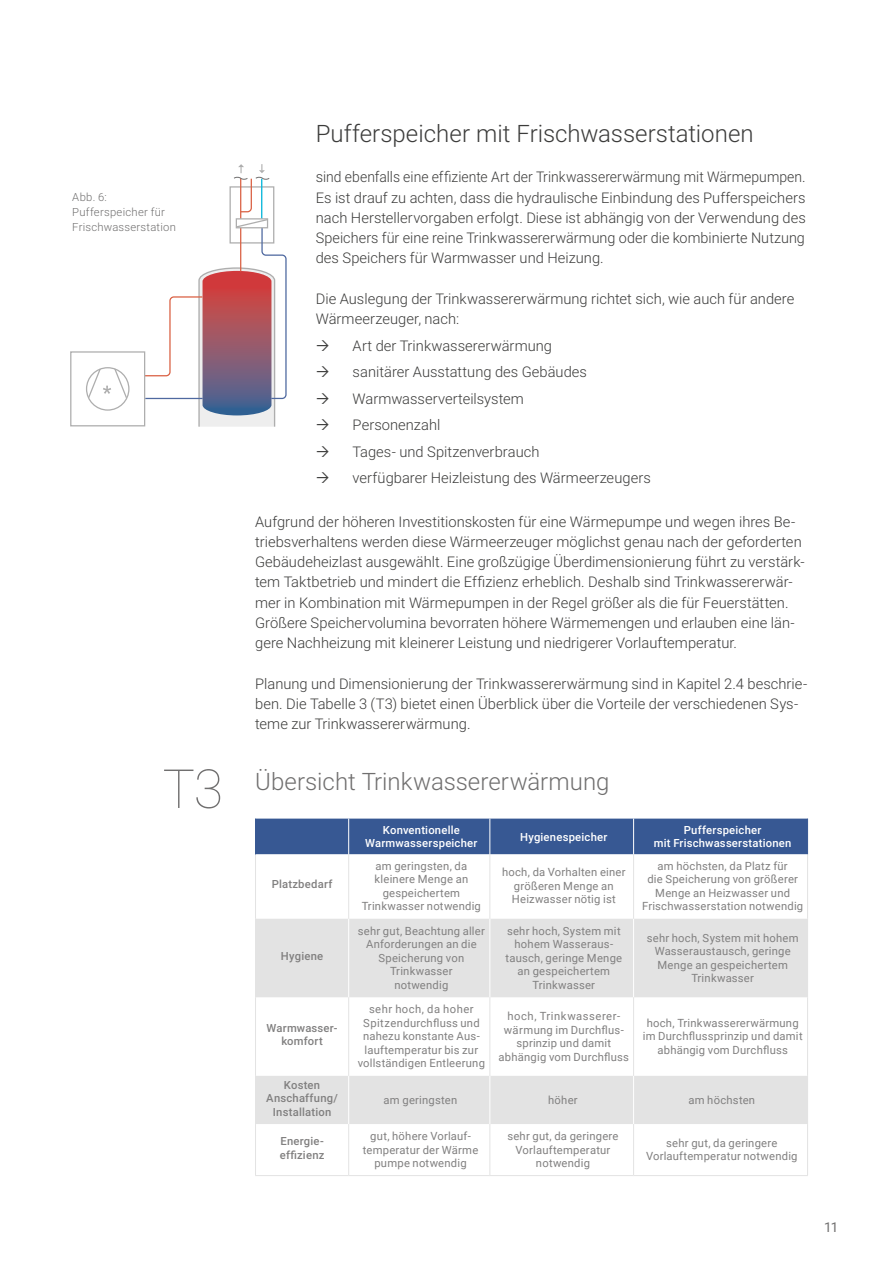
<style>
.page{position:relative;width:893px;height:1263px;background:#fff}
.page>*{position:absolute;margin:0;border:0;box-sizing:border-box;transform-origin:0 0}
._1_2_Sub_Headline{font:100 54px "Roboto";color:#706f6f}
.Fließtext{font:300 24px "Roboto";color:#3c3c3b}
.Fließtext-2{font:300 24px "Roboto";color:#706f6f}
.Fließtext-3{font:300 14.7px/20.2px "Roboto";color:#3c3c3b}
.t1{font:13.5px "Roboto";color:#706f6f}
._1_2_1_Sub_sub_Headl{font:11.25px/13.5px "Roboto";letter-spacing:.02em;color:#818080;text-align:center}
._1_2_1_Sub_sub_Headl-2{font:500 11.25px/13.5px "Roboto";letter-spacing:.02em;color:#fff;text-align:center}
._1_2_1_Sub_sub_Headl-3{font:500 11.25px/13.5px "Roboto";letter-spacing:.02em;color:#818080;text-align:center}
.BU{font:300 11.25px/15px "Roboto";letter-spacing:.025em;color:#706f6f}
</style>
<div class="page">
<div style="left:256px;top:819px;width:551px;height:35px;background:#375893"></div>
<svg style="left:256px;top:919px;width:551px;height:205px;fill:#e3e3e3"></svg>
<hr style="left:348px;top:819px;width:1px;height:35px;background:#fff">
<hr style="left:489px;top:819px;width:1px;height:35px;background:#fff">
<hr style="left:633px;top:819px;width:1px;height:35px;background:#fff">
<hr style="left:348px;top:919px;width:1px;height:78px;background:#fff">
<hr style="left:489px;top:919px;width:1px;height:78px;background:#fff">
<hr style="left:633px;top:919px;width:1px;height:78px;background:#fff">
<hr style="left:807px;top:819px;width:1px;height:35px;background:#375893">
<hr style="left:348px;top:1076px;width:1px;height:48px;background:#fff">
<hr style="left:489px;top:1076px;width:1px;height:48px;background:#fff">
<hr style="left:633px;top:1076px;width:1px;height:48px;background:#fff">
<hr style="left:255px;top:854px;width:1px;height:65px;background:#e3e3e3">
<hr style="left:348px;top:854px;width:1px;height:65px;background:#e3e3e3">
<hr style="left:489px;top:854px;width:1px;height:65px;background:#e3e3e3">
<hr style="left:633px;top:854px;width:1px;height:65px;background:#e3e3e3">
<hr style="left:807px;top:854px;width:1px;height:65px;background:#e3e3e3">
<hr style="left:255px;top:819px;width:1px;height:35px;background:#375893">
<hr style="left:255px;top:919px;width:1px;height:78px;background:#e3e3e3">
<hr style="left:255px;top:997px;width:1px;height:79px;background:#e3e3e3">
<hr style="left:348px;top:997px;width:1px;height:79px;background:#e3e3e3">
<hr style="left:489px;top:997px;width:1px;height:79px;background:#e3e3e3">
<hr style="left:633px;top:997px;width:1px;height:79px;background:#e3e3e3">
<hr style="left:807px;top:997px;width:1px;height:79px;background:#e3e3e3">
<hr style="left:807px;top:919px;width:1px;height:78px;background:#e3e3e3">
<hr style="left:255px;top:1076px;width:1px;height:48px;background:#e3e3e3">
<hr style="left:807px;top:1076px;width:1px;height:48px;background:#e3e3e3">
<hr style="left:255px;top:1124px;width:1px;height:51px;background:#e3e3e3">
<hr style="left:348px;top:1124px;width:1px;height:51px;background:#e3e3e3">
<hr style="left:489px;top:1124px;width:1px;height:51px;background:#e3e3e3">
<hr style="left:633px;top:1124px;width:1px;height:51px;background:#e3e3e3">
<hr style="left:807px;top:1124px;width:1px;height:51px;background:#e3e3e3">
<hr style="left:255px;top:1175px;width:94px;height:1px;background:#e3e3e3">
<hr style="left:349px;top:1175px;width:141px;height:1px;background:#e3e3e3">
<hr style="left:490px;top:1175px;width:144px;height:1px;background:#e3e3e3">
<hr style="left:634px;top:1175px;width:174px;height:1px;background:#e3e3e3">
<div style="left:70px;top:351px;width:75px;height:75px;border:1px solid #aeaeae"></div>
<div style="left:86px;top:367px;width:44px;height:44px;border:1px solid #aeaeae;border-radius:50%"></div>
<svg style="left:87px;top:367px;width:41px;height:32px"></svg>
<svg style="left:144px;top:164px;width:143px;height:263px"></svg>
<p class="BU" style="left:72px;top:189px;width:36px">Abb. 6:</p>
<p class="BU" style="left:72px;top:204px;width:105px">Pufferspeicher für<br>Frischwasserstation</p>
<p class="_1_2_Sub_Headline" style="left:163px;top:751px;width:62px">T3</p>
<p class="Fließtext" style="left:316px;top:116px;width:440px">Pufferspeicher mit Frischwasserstationen</p>
<p class="Fließtext-3" style="left:316px;top:166px;width:492px;text-align:justify">sind ebenfalls eine effiziente Art der Trinkwassererwärmung mit Wärmepumpen.<br>Es ist drauf zu achten, dass die hydraulische Einbindung des Pufferspeichers nach Herstellervorgaben erfolgt. Diese ist abhängig von der Verwendung des Speichers für eine reine Trinkwassererwärmung oder die kombinierte Nutzung des Speichers für Warmwasser und Heizung.</p>
<p class="Fließtext-3" style="left:316px;top:288px;width:480px">Die Auslegung der Trinkwassererwärmung richtet sich, wie auch für andere<br>Wärmeerzeuger, nach:</p>
<p class="Fließtext-3" style="left:353px;top:335px;width:201px">Art der Trinkwassererwärmung</p>
<p class="Fließtext-3" style="left:353px;top:361px;width:236px">sanitärer Ausstattung des Gebäudes</p>
<p class="Fließtext-3" style="left:353px;top:388px;width:173px">Warmwasserverteilsystem</p>
<p class="Fließtext-3" style="left:353px;top:414px;width:89px">Personenzahl</p>
<p class="Fließtext-3" style="left:353px;top:441px;width:188px">Tages- und Spitzenverbrauch</p>
<p class="Fließtext-3" style="left:353px;top:467px;width:300px">verfügbarer Heizleistung des Wärmeerzeugers</p>
<p class="Fließtext-3" style="left:255px;top:511px;width:551px">Aufgrund der höheren Investitionskosten für eine Wärmepumpe und wegen ihres Be&shy;triebsverhaltens werden diese Wärmeerzeuger möglichst genau nach der geforderten Gebäudeheizlast ausgewählt. Eine großzügige Überdimensionierung führt zu verstärk&shy;tem Taktbetrieb und mindert die Effizienz erheblich. Deshalb sind Trinkwassererwär&shy;mer in Kombination mit Wärmepumpen in der Regel größer als die für Feuerstätten.<br>Größere Speichervolumina bevorraten höhere Wärmemengen und erlauben eine län&shy;gere Nachheizung mit kleinerer Leistung und niedrigerer Vorlauftemperatur.</p>
<p class="Fließtext-3" style="left:255px;top:673px;width:554px">Planung und Dimensionierung der Trinkwassererwärmung sind in Kapitel 2.4 beschrie&shy;ben. Die Tabelle 3 (T3) bietet einen Überblick über die Vorteile der verschiedenen Sys&shy;teme zur Trinkwassererwärmung.</p>
<p class="Fließtext-2" style="left:255px;top:764px;width:356px">Übersicht Trinkwassererwärmung</p>
<p class="_1_2_1_Sub_sub_Headl-2" style="left:365px;top:823px;width:114px">Konventionelle<br>Warmwasserspeicher</p>
<p class="_1_2_1_Sub_sub_Headl-2" style="left:520px;top:829px;width:89px">Hygienespeicher</p>
<p class="_1_2_1_Sub_sub_Headl-2" style="left:654px;top:823px;width:139px">Pufferspeicher<br>mit Frischwasserstationen</p>
<p class="_1_2_1_Sub_sub_Headl-3" style="left:272px;top:877px;width:62px">Platzbedarf</p>
<p class="_1_2_1_Sub_sub_Headl" style="left:362px;top:858px;width:121px">am geringsten, da kleinere Menge an gespeichertem<br>Trinkwasser notwendig</p>
<p class="_1_2_1_Sub_sub_Headl" style="left:502px;top:865px;width:125px">hoch, da Vorhalten einer größeren Menge an<br>Heizwasser nötig ist</p>
<p class="_1_2_1_Sub_sub_Headl" style="left:642px;top:858px;width:163px">am höchsten, da Platz für<br>die Speicherung von größerer<br>Menge an Heizwasser und<br>Frischwasserstation notwendig</p>
<p class="_1_2_1_Sub_sub_Headl-3" style="left:281px;top:949px;width:44px">Hygiene</p>
<p class="_1_2_1_Sub_sub_Headl-3" style="left:267px;top:1021px;width:72px">Warmwasser&shy;komfort</p>
<p class="_1_2_1_Sub_sub_Headl-3" style="left:266px;top:1077px;width:73px">Kosten<br>Anschaffung/<br>Installation</p>
<p class="_1_2_1_Sub_sub_Headl" style="left:358px;top:924px;width:129px">sehr gut, Beachtung aller<br>Anforderungen an die<br>Speicherung von<br>Trinkwasser<br>notwendig</p>
<p class="_1_2_1_Sub_sub_Headl" style="left:506px;top:924px;width:118px">sehr hoch, System mit hohem Wasseraus&shy;tausch, geringe Menge an gespeichertem<br>Trinkwasser</p>
<p class="_1_2_1_Sub_sub_Headl" style="left:647px;top:930px;width:153px">sehr hoch, System mit hohem<br>Wasseraustausch, geringe<br>Menge an gespeichertem<br>Trinkwasser</p>
<p class="_1_2_1_Sub_sub_Headl" style="left:358px;top:1002px;width:129px">sehr hoch, da hoher<br>Spitzendurchfluss und nahezu konstante Aus&shy;lauftemperatur bis zur vollständigen Entleerung</p>
<p class="_1_2_1_Sub_sub_Headl" style="left:499px;top:1009px;width:132px">hoch, Trinkwasserer&shy;wärmung im Durchflus&shy;sprinzip und damit abhängig vom Durchfluss</p>
<p class="_1_2_1_Sub_sub_Headl" style="left:643px;top:1016px;width:161px">hoch, Trinkwassererwärmung im Durchflussprinzip und damit abhängig vom Durchfluss</p>
<p class="_1_2_1_Sub_sub_Headl" style="left:384px;top:1092px;width:75px">am geringsten</p>
<p class="_1_2_1_Sub_sub_Headl" style="left:548px;top:1092px;width:31px">höher</p>
<p class="_1_2_1_Sub_sub_Headl" style="left:688px;top:1092px;width:68px">am höchsten</p>
<p class="_1_2_1_Sub_sub_Headl-3" style="left:280px;top:1134px;width:46px;text-align:left">Energie&shy;effizienz</p>
<p class="_1_2_1_Sub_sub_Headl" style="left:363px;top:1129px;width:117px">gut, höhere Vorlauf&shy;temperatur der Wärme pumpe notwendig</p>
<p class="_1_2_1_Sub_sub_Headl" style="left:507px;top:1129px;width:113px">sehr gut, da geringere<br>Vorlauftemperatur notwendig</p>
<p class="_1_2_1_Sub_sub_Headl" style="left:646px;top:1136px;width:153px">sehr gut, da geringere<br>Vorlauftemperatur notwendig</p>
<p class="t1" style="left:824px;top:1217px;width:16px">11</p>
</div>
